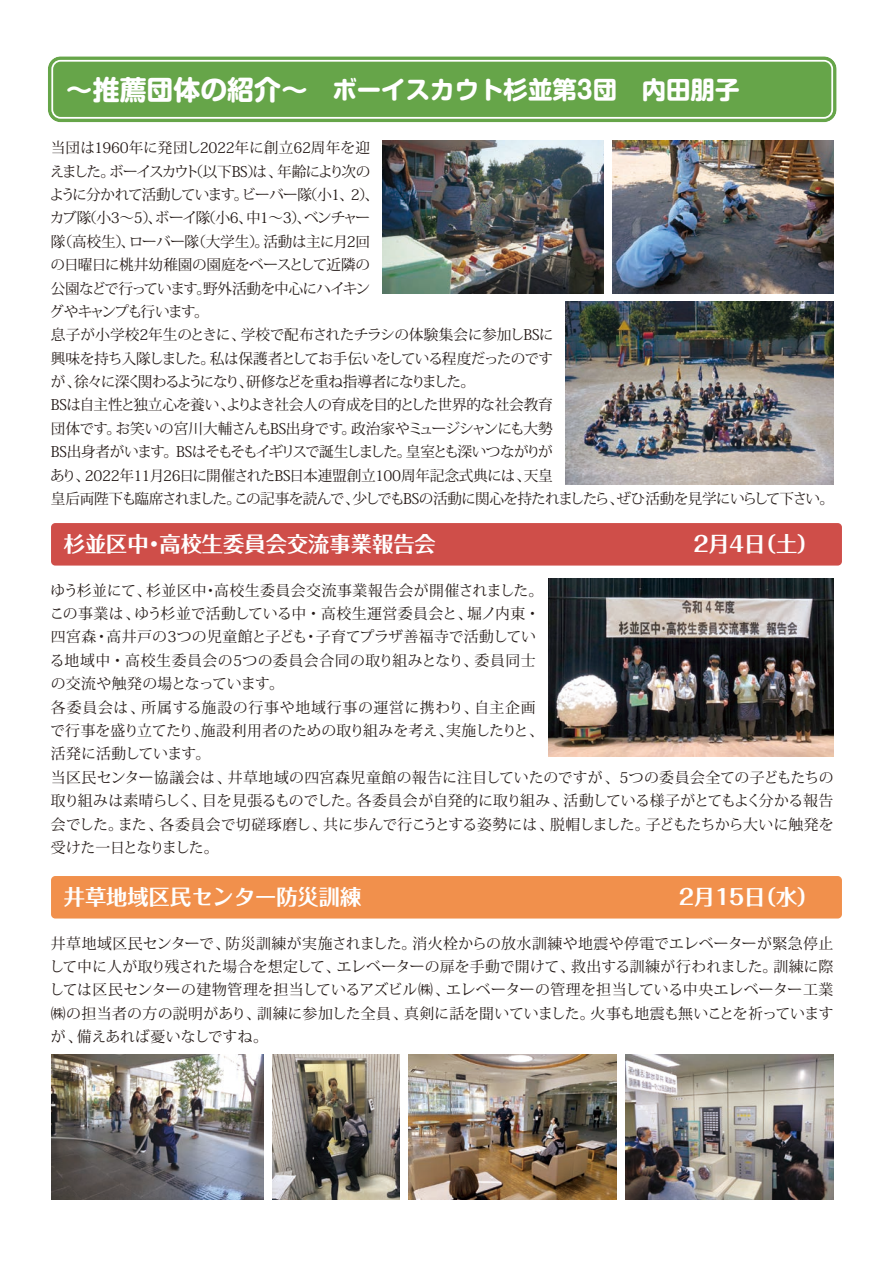
<style>
.page{position:relative;width:893px;height:1263px;background:#fff}
.page>*{position:absolute;margin:0;border:0;box-sizing:border-box;transform-origin:0 0}
.t1{font:700 24.45px "Shin M Go Pro";color:#fff}
.t2{font:700 21.3px "Folk Pro";color:#fff}
.t3{font:14.85px/23.4px "Koz Min Pro";letter-spacing:.01em;color:#231916}
.t4{font:14.7px/23.4px "Koz Min Pro";letter-spacing:-.045em;color:#231916}
.s1{font-size:26.85px}
</style>
<div class="page">
<div style="left:51px;top:523px;width:791px;height:43px;background:#cf4e49;border-radius:4px"></div>
<div style="left:51px;top:876px;width:791px;height:42px;background:#f1904c;border-radius:4px"></div>
<div style="left:48px;top:56px;width:789px;height:66px;background:#66a549;border-radius:13px"></div>
<div style="left:43px;top:51px;width:799px;height:77px;border:5px solid #fff;border-radius:15px"></div>
<div style="left:51px;top:60px;width:782px;height:59px;border:2px solid #fff;border-radius:8px"></div>
<img style="left:383px;top:140px;width:221px;height:153px">
<img style="left:51px;top:1054px;width:213px;height:145px">
<img style="left:272px;top:1054px;width:128px;height:145px">
<img style="left:408px;top:1054px;width:209px;height:145px">
<img style="left:625px;top:1054px;width:208px;height:145px">
<img style="left:566px;top:302px;width:267px;height:183px">
<img style="left:612px;top:140px;width:221px;height:153px">
<img style="left:549px;top:578px;width:284px;height:179px">
<h1 class="t1" style="left:66px;top:69px;width:675px"><span class="s1">〜推薦団体の紹介〜</span>　ボーイスカウト杉並第3団　内田朋子</h1>
<p class="t4" style="left:49px;top:136px;width:786px">当団は1960年に発団し2022年に創立62周年を迎<br>えました。ボーイスカウト（以下BS）は、年齢により次の<br>ように分かれて活動しています。ビーバー隊（小1、2）、<br>カブ隊（小3～5）、ボーイ隊（小6、中1～3）、ベンチャー<br>隊（高校生）、ローバー隊（大学生）。活動は主に月2回<br>の日曜日に桃井幼稚園の園庭をベースとして近隣の<br>公園などで行っています。野外活動を中心にハイキン<br>グやキャンプも行います。<br>息子が小学校2年生のときに、学校で配布されたチラシの体験集会に参加しBSに<br>興味を持ち入隊しました。私は保護者としてお手伝いをしている程度だったのです<br>が、徐々に深く関わるようになり、研修などを重ね指導者になりました。<br>BSは自主性と独立心を養い、よりよき社会人の育成を目的とした世界的な社会教育<br>団体です。お笑いの宮川大輔さんもBS出身です。政治家やミュージシャンにも大勢<br>BS出身者がいます。BSはそもそもイギリスで誕生しました。皇室とも深いつながりが<br>あり、2022年11月26日に開催されたBS日本連盟創立100周年記念式典には、天皇<br>皇后両陛下も臨席されました。この記事を読んで、少しでもBSの活動に関心を持たれましたら、ぜひ活動を見学にいらして下さい。</p>
<h2 class="t2" style="left:64px;top:526px;width:374px">杉並区中・高校生委員会交流事業報告会</h2>
<h2 class="t2" style="left:694px;top:526px;width:126px">2月4日（土）</h2>
<p class="t3" style="left:50px;top:578px;width:786px">ゆう杉並にて、杉並区中・高校生委員会交流事業報告会が開催されました。<br>この事業は、ゆう杉並で活動している中・高校生運営委員会と、堀ノ内東・<br>四宮森・高井戸の3つの児童館と子ども・子育てプラザ善福寺で活動してい<br>る地域中・高校生委員会の5つの委員会合同の取り組みとなり、委員同士<br>の交流や触発の場となっています。<br>各委員会は、所属する施設の行事や地域行事の運営に携わり、自主企画<br>で行事を盛り立てたり、施設利用者のための取り組みを考え、実施したりと、<br>活発に活動しています。<br>当区民センター協議会は、井草地域の四宮森児童館の報告に注目していたのですが、5つの委員会全ての子どもたちの取り組みは素晴らしく、目を見張るものでした。各委員会が自発的に取り組み、活動している様子がとてもよく分かる報告会でした。また、各委員会で切磋琢磨し、共に歩んで行こうとする姿勢には、脱帽しました。子どもたちから大いに触発を受けた一日となりました。</p>
<h2 class="t2" style="left:64px;top:879px;width:299px">井草地域区民センター防災訓練</h2>
<h2 class="t2" style="left:679px;top:879px;width:141px">2月15日（水）</h2>
<p class="t3" style="left:49px;top:931px;width:786px;text-align:justify">井草地域区民センターで、防災訓練が実施されました。消火栓からの放水訓練や地震や停電でエレベーターが緊急停止して中に人が取り残された場合を想定して、エレベーターの扉を手動で開けて、救出する訓練が行われました。訓練に際しては区民センターの建物管理を担当しているアズビル㈱、エレベーターの管理を担当している中央エレベーター工業㈱の担当者の方の説明があり、訓練に参加した全員、真剣に話を聞いていました。火事も地震も無いことを祈っていますが、備えあれば憂いなしですね。</p>
</div>
